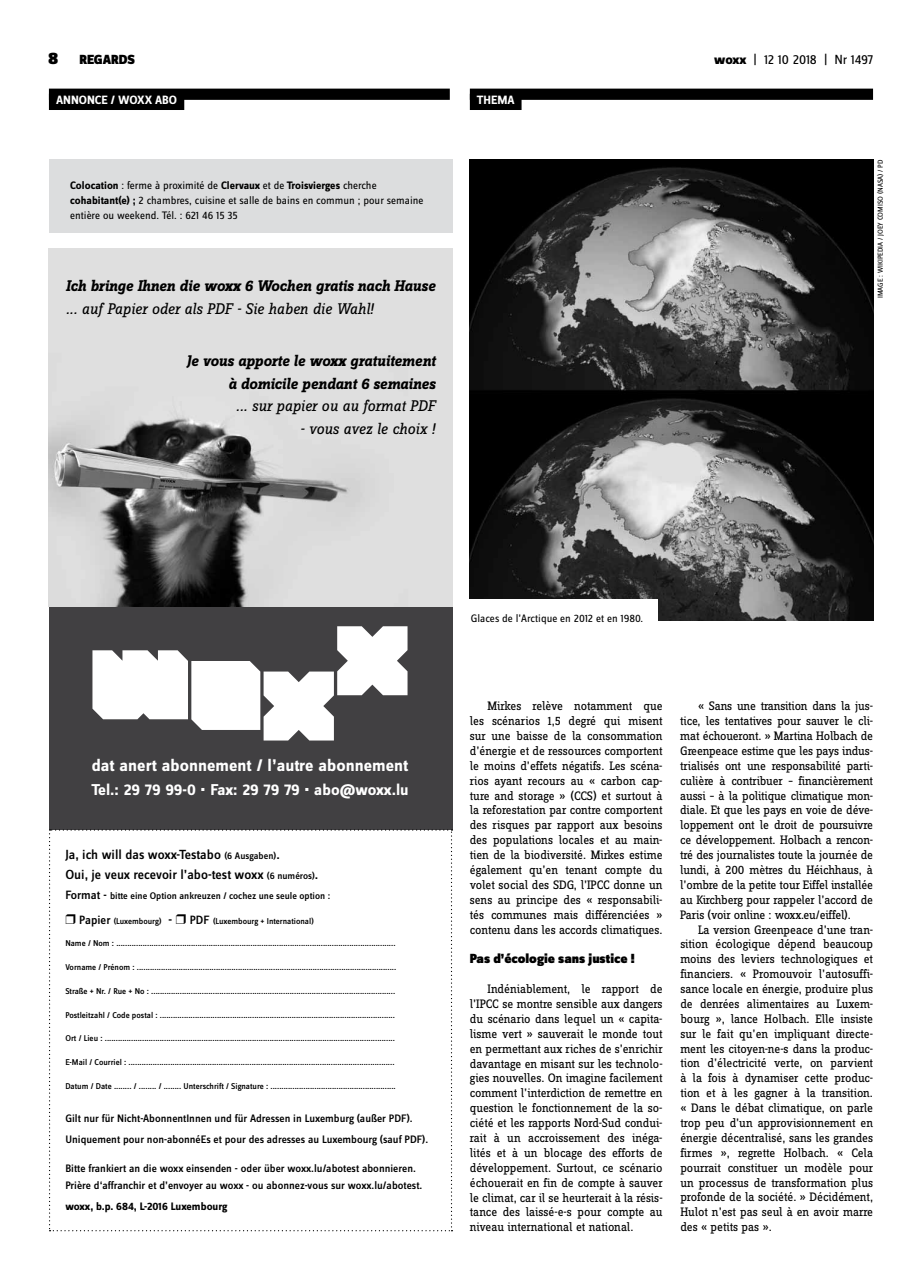
<style>
.page{position:relative;width:922px;height:1276px;background:#fff}
.page>*{position:absolute;margin:0;border:0;box-sizing:border-box;transform-origin:0 0}
.t1{font:700 17.5px "Zine Sans Dis";color:#fff}
.t2{font:700 16.38px "Zine Sans Dis";color:#fff}
.t3{font:italic 700 16.12px/22.5px "Zine Slab Dis";letter-spacing:-.01em;color:#000;text-align:right}
.t4{font:italic 16.12px "Zine Slab Dis";letter-spacing:-.01em;color:#000}
.t5{font:500 13.75px/20px "Zine Sans Dis";color:#000}
.t6{font:900 13.75px "Zine Sans Dis";color:#000}
.t7{font:13.75px "Zine Sans Dis";letter-spacing:-.02em;color:#000}
.t8{font:12.75px/14.9px "Zine Slab Dis";letter-spacing:-.01em;color:#000;text-align:justify}
.t9{font:700 12.5px "Zine Sans Dis";color:#fff}
.t10{font:500 11.25px/21.2px "Zine Sans Dis";color:#000}
.t11{font:11.25px/14.9px "Zine Sans Dis";color:#000}
.t12{font:700 11.25px "Zine Sans Dis";color:#000}
.t13{font:500 10px "Zine Sans Dis";color:#000}
.t14{font:500 8.75px "Zine Sans Dis";color:#000}
.t15{font:7.5px "Zine Sans Dis";color:#000}
.s1{font-size:17.5px}
.s2{font-weight:800}
.s3{font-weight:700}
.s4{font-size:10px}
.s5{font-size:12.5px}
.s6{font-size:13.75px}
</style>
<div class="page">
<div style="left:469px;top:89px;width:403px;height:11px;background:#000"></div>
<div style="left:469px;top:94px;width:52px;height:16px;background:#000"></div>
<div style="left:49px;top:89px;width:400px;height:11px;background:#000"></div>
<div style="left:49px;top:94px;width:135px;height:16px;background:#000"></div>
<div style="left:49px;top:606px;width:403px;height:223px;background:#414042"></div>
<svg style="left:49px;top:829px;width:403px;height:402px"></svg>
<svg style="left:92px;top:626px;width:315px;height:114px"></svg>
<img style="left:49px;top:249px;width:403px;height:357px">
<div style="left:49px;top:159px;width:403px;height:74px;background:#dcddde"></div>
<img style="left:469px;top:159px;width:403px;height:462px">
<div style="left:456px;top:600px;width:201px;height:36px;background:#fff"></div>
<p class="t6" style="left:48px;top:53px;width:88px"><span class="s1">8</span> REGARDS</p>
<p class="t7" style="left:714px;top:53px;width:160px"><span class="s2">woxx</span> | 12 10 2018 | Nr 1497</p>
<p class="t9" style="left:477px;top:93px;width:39px">THEMA</p>
<p class="t9" style="left:56px;top:93px;width:123px">ANNONCE / WOXX ABO</p>
<p class="t11" style="left:70px;top:179px;width:355px"><span class="s3">Colocation</span> : ferme à proximité de <span class="s3">Clervaux</span> et de <span class="s3">Troisvierges</span> cherche <span class="s3">cohabitant(e) ;</span> 2 chambres, cuisine et salle de bains en commun ; pour semaine entière ou weekend. Tél. : 621 46 15 35</p>
<p class="t3" style="left:66px;top:275px;width:371px">Ich bringe Ihnen die woxx 6 Wochen gratis nach Hause</p>
<p class="t4" style="left:66px;top:300px;width:309px">... auf Papier oder als PDF - Sie haben die Wahl!</p>
<p class="t3" style="left:186px;top:350px;width:250px">Je vous apporte le woxx gratuitement à domicile pendant 6 semaines</p>
<p class="t4" style="left:236px;top:397px;width:201px">... sur papier ou au format PDF</p>
<p class="t4" style="left:300px;top:420px;width:137px">- vous avez le choix !</p>
<p class="t15" style="left:876px;top:298px;width:139px;rotate:-90deg">I mage : Wikipedia / Joey Comiso (Nasa) / PD</p>
<h1 class="t1" style="left:92px;top:756px;width:318px">dat anert abonnement / l’autre abonnement</h1>
<p class="t2" style="left:91px;top:780px;width:319px">Tel.: 29 79 99-0 • Fax: 29 79 79 • abo@woxx.lu</p>
<p class="t5" style="left:65px;top:845px;width:254px">Ja, ich will das woxx-Testabo <span class="s4">(6 Ausgaben)</span>.<br>Oui, je veux recevoir l’abo-test woxx <span class="s4">(6 numéros)</span>.</p>
<p class="t13" style="left:65px;top:890px;width:266px"><span class="s5">Format -</span> bitte eine Option ankreuzen / cochez une seule option :</p>
<p class="t14" style="left:65px;top:916px;width:250px">❒ <span class="s5">Papier</span> (Luxembourg) <span class="s6">-</span> ❒ <span class="s5">PDF</span> (Luxembourg + International)</p>
<p class="t14" style="left:65px;top:939px;width:331px">Name / Nom : ...............................................................................................................................</p>
<p class="t14" style="left:65px;top:962px;width:332px">Vorname / Prénom : ......................................................................................................................</p>
<p class="t14" style="left:65px;top:986px;width:331px">Straße + Nr. / Rue + No : ...............................................................................................................</p>
<p class="t14" style="left:65px;top:1010px;width:331px">Postleitzahl / Code postal : ...........................................................................................................</p>
<p class="t14" style="left:65px;top:1034px;width:331px">Ort / Lieu : ....................................................................................................................................</p>
<p class="t14" style="left:65px;top:1057px;width:330px">E-Mail / Courriel : .........................................................................................................................</p>
<p class="t14" style="left:65px;top:1081px;width:332px">Datum / Date ........ / ........ / ........ Unterschrift / Signature : .........................................................</p>
<p class="t10" style="left:65px;top:1107px;width:364px">Gilt nur für Nicht-AbonnentInnen und für Adressen in Luxemburg (außer PDF).<br>Uniquement pour non-abonnéEs et pour des adresses au Luxembourg (sauf PDF).</p>
<p class="t10" style="left:65px;top:1161px;width:358px;line-height:16.2px">Bitte frankiert an die woxx einsenden - oder über woxx.lu/abotest abonnieren.<br>Prière d‘affranchir et d’envoyer au woxx - ou abonnez-vous sur woxx.lu/abotest.</p>
<p class="t12" style="left:65px;top:1200px;width:164px">woxx, b.p. 684, L-2016 Luxembourg</p>
<p class="t11" style="left:470px;top:611px;width:174px">Glaces de l’Arctique en 2012 et en 1980.</p>
<p class="t8" style="left:469px;top:699px;width:194px;text-indent:18px">Mirkes relève notamment que les scénarios 1,5 degré qui misent sur une baisse de la consommation d’énergie et de ressources comportent le moins d’effets négatifs. Les scéna&shy;rios ayant recours au « carbon cap&shy;ture and storage » (CCS) et surtout à la reforestation par contre comportent des risques par rapport aux besoins des populations locales et au main&shy;tien de la biodiversité. Mirkes estime également qu’en tenant compte du volet social des SDG, l’IPCC donne un sens au principe des « responsabili&shy;tés communes mais différenciées » contenu dans les accords climatiques.</p>
<p class="t6" style="left:469px;top:951px;width:166px">Pas d’écologie sans justice !</p>
<p class="t8" style="left:469px;top:982px;width:194px;text-indent:18px">Indéniablement, le rapport de l’IPCC se montre sensible aux dangers du scénario dans lequel un « capita&shy;lisme vert » sauverait le monde tout en permettant aux riches de s’enrichir davantage en misant sur les technolo&shy;gies nouvelles. On imagine facilement comment l’interdiction de remettre en question le fonctionnement de la so&shy;ciété et les rapports Nord-Sud condui&shy;rait à un accroissement des inéga&shy;lités et à un blocage des efforts de développement. Surtout, ce scénario échouerait en fin de compte à sauver le climat, car il se heurterait à la résis&shy;tance des laissé-e-s pour compte au niveau international et national.</p>
<p class="t8" style="left:680px;top:699px;width:194px;text-indent:18px">« Sans une transition dans la jus&shy;tice, les tentatives pour sauver le cli&shy;mat échoueront. » Martina Holbach de Greenpeace estime que les pays indus&shy;trialisés ont une responsabilité parti&shy;culière à contribuer – financièrement aussi – à la politique climatique mon&shy;diale. Et que les pays en voie de déve&shy;loppement ont le droit de poursuivre ce développement. Holbach a rencon&shy;tré des journalistes toute la journée de lundi, à 200 mètres du Héichhaus, à l’ombre de la petite tour Eiffel installée au Kirchberg pour rappeler l’accord de Paris (voir online : woxx.eu/eiffel).</p>
<p class="t8" style="left:680px;top:922px;width:194px;text-indent:18px">La version Greenpeace d’une tran&shy;sition écologique dépend beaucoup moins des leviers technologiques et financiers. « Promouvoir l’autosuffi&shy;sance locale en énergie, produire plus de denrées alimentaires au Luxem&shy;bourg », lance Holbach. Elle insiste sur le fait qu’en impliquant directe&shy;ment les citoyen-ne-s dans la produc&shy;tion d’électricité verte, on parvient à la fois à dynamiser cette produc&shy;tion et à les gagner à la transition. « Dans le débat climatique, on parle trop peu d’un approvisionnement en énergie décentralisé, sans les grandes firmes », regrette Holbach. « Cela pourrait constituer un modèle pour un processus de transformation plus profonde de la société. » Décidément, Hulot n’est pas seul à en avoir marre des « petits pas ».</p>
</div>
